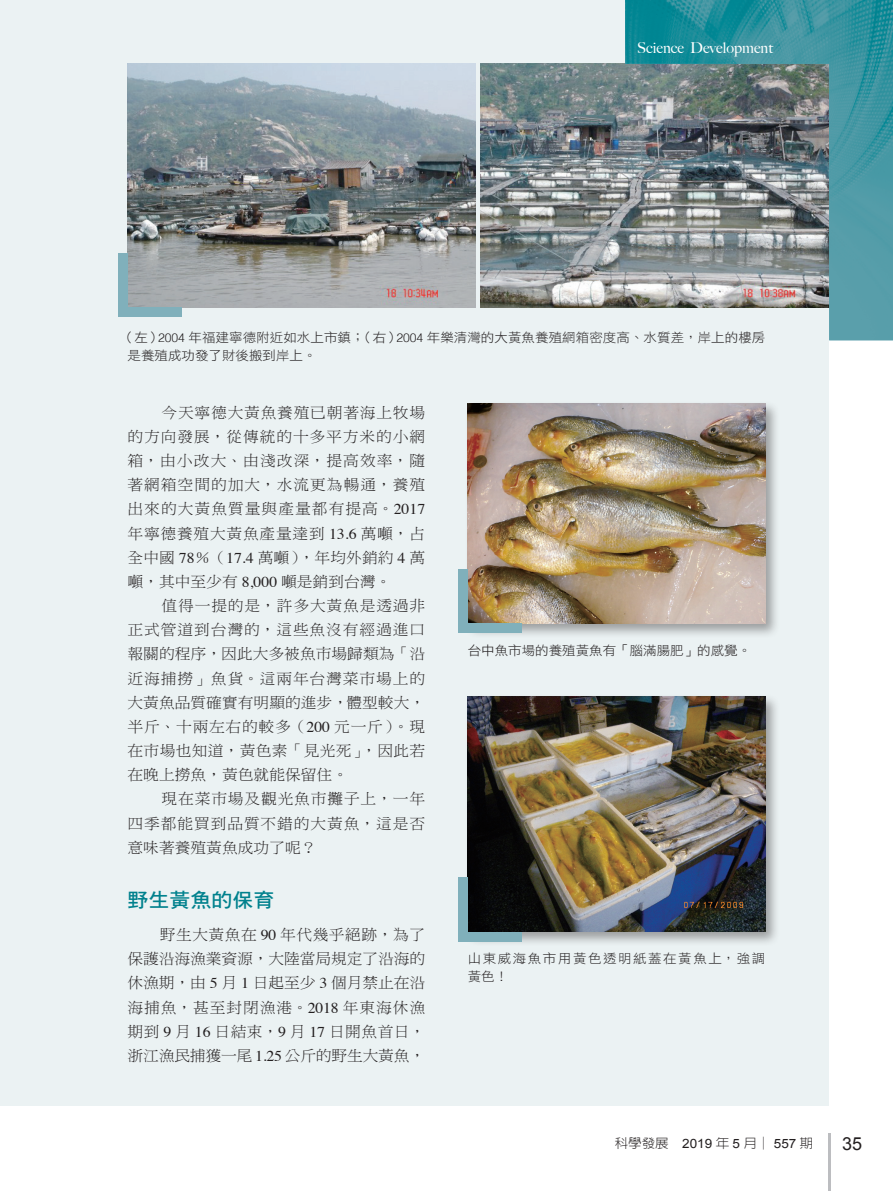
<style>
.page{position:relative;width:893px;height:1191px;background:#fff}
.page>*{position:absolute;margin:0;border:0;box-sizing:border-box;transform-origin:0 0}
.大標{font:19.95px "DF Hei Std W7";color:#00818d;scale:1.05 1}
.t1{font:18px "Arial";color:#231f20}
.內文{font:15px/24.2px "DF Ming Std W3";letter-spacing:.025em;color:#231f20;text-align:justify;scale:1.05 1}
.t2{font:500 15px "Big Caslon";color:#fff}
.圖說{font:12.9px/18px "DF Hei Std W3";letter-spacing:.005em;color:#231f20;scale:1.05 1}
.圖說-2{font:12.9px/18px "DF Hei Std W3";letter-spacing:.115em;color:#231f20;scale:1.05 1}
.t3{font:300 12.9px "AR New Hei B5";color:#231f20;scale:1.05 1}
.s1{font-family:"Helvetica";font-weight:300;font-size:12.3px}
.s2{font-family:"Times"}
.s3{font-family:"Arial";font-weight:400}
</style>
<div class="page">
<div style="left:0;top:0;width:829px;height:1106px;background:#ebf2f3"></div>
<hr style="left:828px;top:1133px;width:2px;height:58px;background:#bcbdc0">
<div style="left:465px;top:400px;width:316px;height:238px;background:#231f20;opacity:.4"></div>
<img style="left:468px;top:403px;width:297px;height:220px">
<img style="left:128px;top:64px;width:348px;height:244px">
<img style="left:481px;top:64px;width:144px;height:244px">
<div style="left:118px;top:253px;width:10px;height:55px;background:#80b0bb"></div>
<div style="left:118px;top:308px;width:64px;height:9px;background:#80b0bb"></div>
<div style="left:458px;top:569px;width:10px;height:54px;background:#80b0bb"></div>
<div style="left:458px;top:623px;width:64px;height:10px;background:#80b0bb"></div>
<div style="left:465px;top:693px;width:316px;height:253px;background:#231f20;opacity:.4"></div>
<img style="left:468px;top:696px;width:297px;height:235px">
<div style="left:458px;top:877px;width:10px;height:54px;background:#80b0bb"></div>
<div style="left:458px;top:931px;width:64px;height:10px;background:#80b0bb"></div>
<img style="left:625px;top:0;width:268px;height:340px">
<p class="t2" style="left:637px;top:35px;width:137px">Science Development</p>
<p class="圖說" style="left:128px;top:328px;width:609px;text-indent:-7px">（左）<span class="s1">2004</span> 年福建寧德附近如水上市鎮；（右）<span class="s1">2004</span> 年樂清灣的大黃魚養殖網箱密度高、水質差，岸上的樓房是養殖成功發了財後搬到岸上。</p>
<p class="內文" style="left:128px;top:400px;width:285px;text-indent:34px">今天寧德大黃魚養殖已朝著海上牧場的方向發展，從傳統的十多平方米的小網箱，由小改大、由淺改深，提高效率，隨著網箱空間的加大，水流更為暢通，養殖出來的大黃魚質量與產量都有提高。<span class="s2">2017</span>年寧德養殖大黃魚產量達到 <span class="s2">13.6</span> 萬噸，占全中國 <span class="s2">78</span>％（<span class="s2">17.4</span> 萬噸），年均外銷約 <span class="s2">4</span> 萬噸，其中至少有 <span class="s2">8,000</span> 噸是銷到台灣。</p>
<p class="內文" style="left:128px;top:593px;width:285px;text-indent:34px">值得一提的是，許多大黃魚是透過非正式管道到台灣的，這些魚沒有經過進口報關的程序，因此大多被魚市場歸類為「沿近海捕撈」魚貨。這兩年台灣菜市場上的大黃魚品質確實有明顯的進步，體型較大，半斤、十兩左右的較多（<span class="s2">200</span> 元一斤）。現在市場也知道，黃色素「見光死」，因此若在晚上撈魚，黃色就能保留住。</p>
<p class="內文" style="left:128px;top:786px;width:285px;text-indent:34px">現在菜市場及觀光魚市攤子上，一年四季都能買到品質不錯的大黃魚，這是否意味著養殖黃魚成功了呢？</p>
<p class="大標" style="left:128px;top:889px;width:141px">野生黃魚的保育</p>
<p class="內文" style="left:128px;top:922px;width:285px;text-indent:32px">野生大黃魚在 <span class="s2">90</span> 年代幾乎絕跡，為了保護沿海漁業資源，大陸當局規定了沿海的休漁期，由 <span class="s2">5</span> 月 <span class="s2">1</span> 日起至少 <span class="s2">3</span> 個月禁止在沿海捕魚，甚至封閉漁港。<span class="s2">2018</span> 年東海休漁期到 <span class="s2">9</span> 月 <span class="s2">16</span> 日結束，<span class="s2">9</span> 月 <span class="s2">17</span> 日開魚首日，浙江漁民捕獲一尾 <span class="s2">1.25</span> 公斤的野生大黃魚，</p>
<p class="圖說" style="left:468px;top:641px;width:271px">台中魚市場的養殖黃魚有「腦滿腸肥」的感覺。</p>
<p class="圖說-2" style="left:468px;top:949px;width:285px">山東威海魚市用黃色透明紙蓋在黃魚上，強調黃色！</p>
<p class="t3" style="left:615px;top:1136px;width:190px">科學發展 <span class="s3">2019</span> 年 <span class="s3">5</span> 月│ <span class="s3">557</span> 期</p>
<p class="t1" style="left:842px;top:1131px;width:22px">35</p>
</div>
